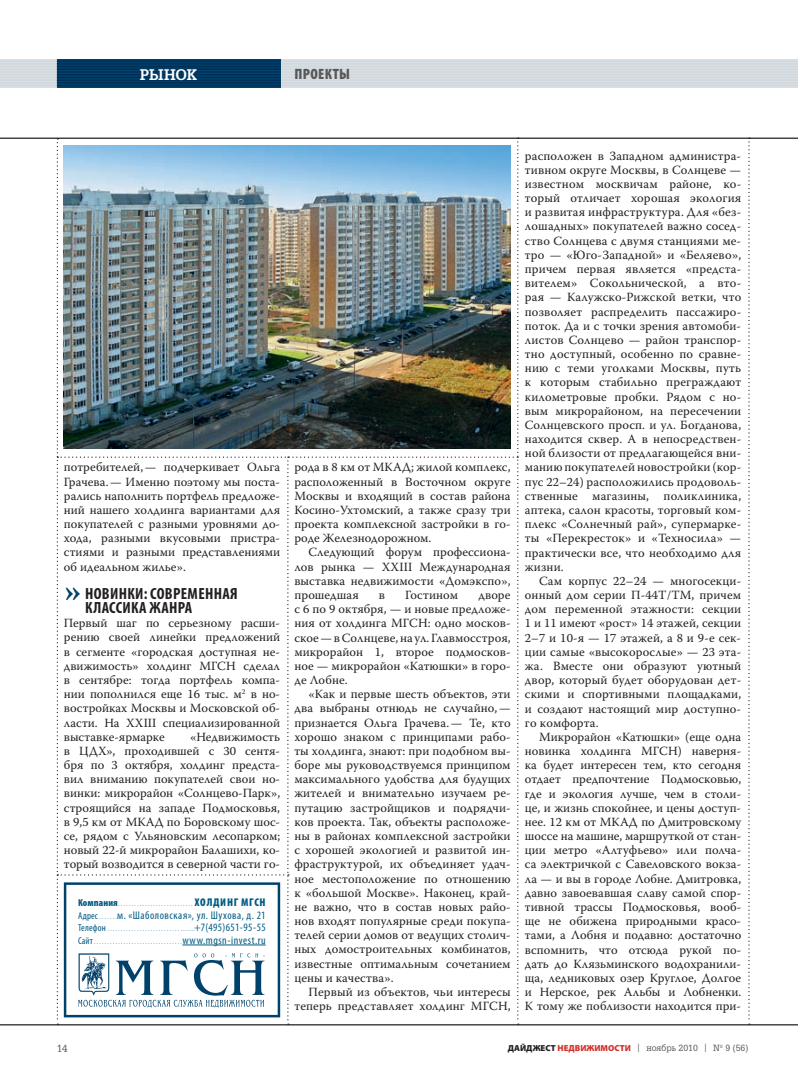
<style>
.page{position:relative;width:798px;height:1088px;background:#fff}
.page>*{position:absolute;margin:0;border:0;box-sizing:border-box;transform-origin:0 0}
.t1{font:700 condensed 16.25px/14.1px "Myriad Pro";letter-spacing:.02em;color:#231f20}
.t2{font:900 condensed 15px "Myriad Pro";letter-spacing:.02em;color:#57585a}
.t3{font:700 15px "AG Gloria C";letter-spacing:-.005em;color:#fff}
.t4{font:12.5px/14.1px "Warnock Pro";letter-spacing:.005em;color:#231f20;text-align:justify}
.t5{font:condensed 11.25px "Myriad Pro";letter-spacing:.05em;color:#015b83}
.t6{font:10px "AG Gloria C";color:#57585a}
.t7{font:8.75px "AG Gloria C";color:#57585a}
.t8{font:condensed 6.25px/12.5px "Myriad Pro";color:#015b83}
.s1{font-weight:900;font-size:10px}
.s2{font-weight:900;font-size:11.25px}
.s3{font-size:10px}
.s4{font-size:6.25px}
.s5{font-size:11.25px}
.s6{font-family:"Myriad Pro";font-weight:900;color:#231f20}
.s7{font-family:"Myriad Pro";font-weight:900;color:#d2322a}
.s8{font-family:"Warnock Pro"}
</style>
<div class="page">
<hr style="left:0;top:138px;width:797px;height:1px;background:#231f20">
<hr style="left:0;top:1024px;width:797px;height:1px;background:#231f20">
<svg style="left:748px;top:138px;width:1px;height:887px"></svg>
<div style="left:0;top:59px;width:797px;height:29px;background:#dadfe4"></div>
<hr style="left:0;top:61px;width:797px;height:1px;background:#cfd8dd">
<hr style="left:0;top:63px;width:797px;height:1px;background:#cfd8dd">
<hr style="left:0;top:66px;width:797px;height:1px;background:#cfd8dd">
<hr style="left:0;top:69px;width:797px;height:1px;background:#cfd8dd">
<hr style="left:0;top:71px;width:797px;height:2px;background:#cfd8dd">
<hr style="left:0;top:74px;width:797px;height:1px;background:#cfd8dd">
<hr style="left:0;top:77px;width:797px;height:1px;background:#cfd8dd">
<hr style="left:0;top:80px;width:797px;height:1px;background:#cfd8dd">
<hr style="left:0;top:82px;width:797px;height:2px;background:#cfd8dd">
<hr style="left:0;top:85px;width:797px;height:1px;background:#cfd8dd">
<div style="left:57px;top:59px;width:223px;height:29px;background:#00426a"></div>
<hr style="left:57px;top:61px;width:223px;height:1px;background:#002c56">
<hr style="left:57px;top:63px;width:223px;height:1px;background:#002c56">
<hr style="left:57px;top:66px;width:223px;height:1px;background:#002c56">
<hr style="left:57px;top:69px;width:223px;height:1px;background:#002c56">
<hr style="left:57px;top:71px;width:223px;height:2px;background:#002c56">
<hr style="left:57px;top:74px;width:223px;height:1px;background:#002c56">
<hr style="left:57px;top:77px;width:223px;height:1px;background:#002c56">
<hr style="left:57px;top:80px;width:223px;height:1px;background:#002c56">
<hr style="left:57px;top:82px;width:223px;height:2px;background:#002c56">
<hr style="left:57px;top:85px;width:223px;height:1px;background:#002c56">
<img style="left:57px;top:138px;width:461px;height:887px">
<p class="t3" style="left:140px;top:69px;width:59px">РЫНОК</p>
<p class="t2" style="left:294px;top:69px;width:57px">ПРОЕКТЫ</p>
<p class="t4" style="left:64px;top:461px;width:218px">потребителей, — подчеркивает Ольга Грачева. — Именно поэтому мы поста&shy;рались наполнить портфель предложе&shy;ний нашего холдинга вариантами для покупателей с разными уровнями до&shy;хода, разными вкусовыми пристра&shy;стиями и разными представлениями об идеальном жилье».</p>
<h1 class="t1" style="left:85px;top:588px;width:154px">НОВИНКИ: СОВРЕМЕННАЯ<br>КЛАССИКА ЖАНРА</h1>
<p class="t4" style="left:64px;top:617px;width:218px">Первый шаг по серьезному расши&shy;рению своей линейки предложений в сегменте «городская доступная не&shy;движимость» холдинг МГСН сделал в сентябре: тогда портфель компа&shy;нии пополнился еще 16 тыс. м<sup>2</sup> в но&shy;востройках Москвы и Московской об&shy;ласти. На XXIII специализированной выставке-ярмарке</p>
<p class="t4" style="left:64px;top:730px;width:218px;text-indent:126px">«Недвижимость в ЦДХ», проходившей с 30 сентя&shy;бря по 3 октября, холдинг предста&shy;вил вниманию покупателей свои но&shy;винки: микрорайон «Солнцево-Парк», строящийся на западе Подмосковья, в 9,5 км от МКАД по Боровскому шос&shy;се, рядом с Ульяновским лесопарком; новый 22-й микрорайон Балашихи, ко&shy;торый возводится в северной части го-</p>
<p class="t8" style="left:78px;top:898px;width:189px"><span class="s1">Компания</span> . . . . . . . . . . . . . . . . . . . . . . . . . . . . <span class="s2">ХОЛДИНГ МГСН</span></p>
<p class="t5" style="left:78px;top:911px;width:189px"><span class="s3">Адрес</span> <span class="s4">. . . . . . .</span>м. «Шаболовская», ул. Шухова, д. 21</p>
<p class="t8" style="left:78px;top:923px;width:189px"><span class="s3">Телефон</span> . . . . . . . . . . . . . . . . . . . . . . . . . . . …….<span class="s5">+7(495)651-95-55<br></span><span class="s3">Сайт</span> . . . . . . . . . . . . . . . . . . . . . . . . . . . . . . . . .<span class="s5">www.mgsn-invest.ru</span></p>
<p class="t4" style="left:294px;top:461px;width:218px">рода в 8 км от МКАД; жилой комплекс, расположенный в Восточном округе Москвы и входящий в состав района Косино-Ухтомский, а также сразу три проекта комплексной застройки в го&shy;роде Железнодорожном.</p>
<p class="t4" style="left:294px;top:546px;width:218px;text-indent:14px">Следующий форум профессиона&shy;лов рынка — XXIII Международная выставка недвижимости «Домэкспо», прошедшая</p>
<p class="t4" style="left:379px;top:589px;width:8px">в</p>
<p class="t4" style="left:405px;top:589px;width:54px">Гостином</p>
<p class="t4" style="left:294px;top:589px;width:218px;text-indent:184px">дворе с 6 по 9 октября, — и новые предложе&shy;ния от холдинга МГСН: одно москов&shy;ское — в Солнцеве, на ул. Главмосстроя, микрорайон 1, второе подмосков&shy;ное — микрорайон «Катюшки» в горо&shy;де Лобне.</p>
<p class="t4" style="left:294px;top:688px;width:218px;text-indent:14px">«Как и первые шесть объектов, эти два выбраны отнюдь не случайно, — признается Ольга Грачева. — Те, кто хорошо знаком с принципами рабо&shy;ты холдинга, знают: при подобном вы&shy;боре мы руководствуемся принципом максимального удобства для будущих жителей и внимательно изучаем ре&shy;путацию застройщиков и подрядчи&shy;ков проекта. Так, объекты расположе&shy;ны в районах комплексной застройки с хорошей экологией и развитой ин&shy;фраструктурой, их объединяет удач&shy;ное местоположение по отношению к «большой Москве». Наконец, край&shy;не важно, что в состав новых райо&shy;нов входят популярные среди покупа&shy;телей серии домов от ведущих столич&shy;ных домостроительных комбинатов, известные оптимальным сочетанием цены и качества».</p>
<p class="t4" style="left:294px;top:986px;width:218px;text-align:right">Первый из объектов, чьи интересы теперь представляет холдинг МГСН,</p>
<p class="t4" style="left:524px;top:149px;width:218px">расположен в Западном администра&shy;тивном округе Москвы, в Солнцеве — известном москвичам районе, ко&shy;торый отличает хорошая экология и развитая инфраструктура. Для «без&shy;лошадных» покупателей важно сосед&shy;ство Солнцева с двумя станциями ме&shy;тро — «Юго-Западной» и «Беляево», причем первая является «предста&shy;вителем» Сокольнической, а вто&shy;рая — Калужско-Рижской ветки, что позволяет распределить пассажиро&shy;поток. Да и с точки зрения автомоби&shy;листов Солнцево — район транспор&shy;тно доступный, особенно по сравне&shy;нию с теми уголками Москвы, путь к которым стабильно преграждают километровые пробки. Рядом с но&shy;вым микрорайоном, на пересечении Солнцевского просп. и ул. Богданова, находится сквер. А в непосредствен&shy;ной близости от предлагающейся вни&shy;манию покупателей новостройки (кор&shy;пус 22–24) расположились продоволь&shy;ственные магазины, поликлиника, аптека, салон красоты, торговый ком&shy;плекс «Солнечный рай», супермарке&shy;ты «Перекресток» и «Техносила» — практически все, что необходимо для жизни.</p>
<p class="t4" style="left:524px;top:575px;width:218px;text-indent:14px">Сам корпус 22–24 — многосекци&shy;онный дом серии П-44Т/ТМ, причем дом переменной этажности: секции 1 и 11 имеют «рост» 14 этажей, секции 2–7 и 10-я — 17 этажей, а 8 и 9-е сек&shy;ции самые «высокорослые» — 23 эта&shy;жа. Вместе они образуют уютный двор, который будет оборудован дет&shy;скими и спортивными площадками, и создают настоящий мир доступно&shy;го комфорта.</p>
<p class="t4" style="left:524px;top:730px;width:218px;text-indent:14px">Микрорайон «Катюшки» (еще одна новинка холдинга МГСН) наверня&shy;ка будет интересен тем, кто сегодня отдает предпочтение Подмосковью, где и экология лучше, чем в столи&shy;це, и жизнь спокойнее, и цены доступ&shy;нее. 12 км от МКАД по Дмитровскому шоссе на машине, маршруткой от стан&shy;ции метро «Алтуфьево» или полча&shy;са электричкой с Савеловского вокза&shy;ла — и вы в городе Лобне. Дмитровка, давно завоевавшая славу самой спор&shy;тивной трассы Подмосковья, вооб&shy;ще не обижена природными красо&shy;тами, а Лобня и подавно: достаточно вспомнить, что отсюда рукой по&shy;дать до Клязьминского водохранили&shy;ща, ледниковых озер Круглое, Долгое и Нерское, рек Альбы и Лобненки.<br>К тому же поблизости находится при-</p>
<p class="t6" style="left:57px;top:1044px;width:13px">14</p>
<p class="t7" style="left:507px;top:1044px;width:242px"><span class="s6">ДАЙДЖЕСТ</span> <span class="s7">НЕДВИЖИМОСТИ</span> <span class="s8">|</span> ноябрь 2010 <span class="s8">|</span> № 9 (56)</p>
</div>
